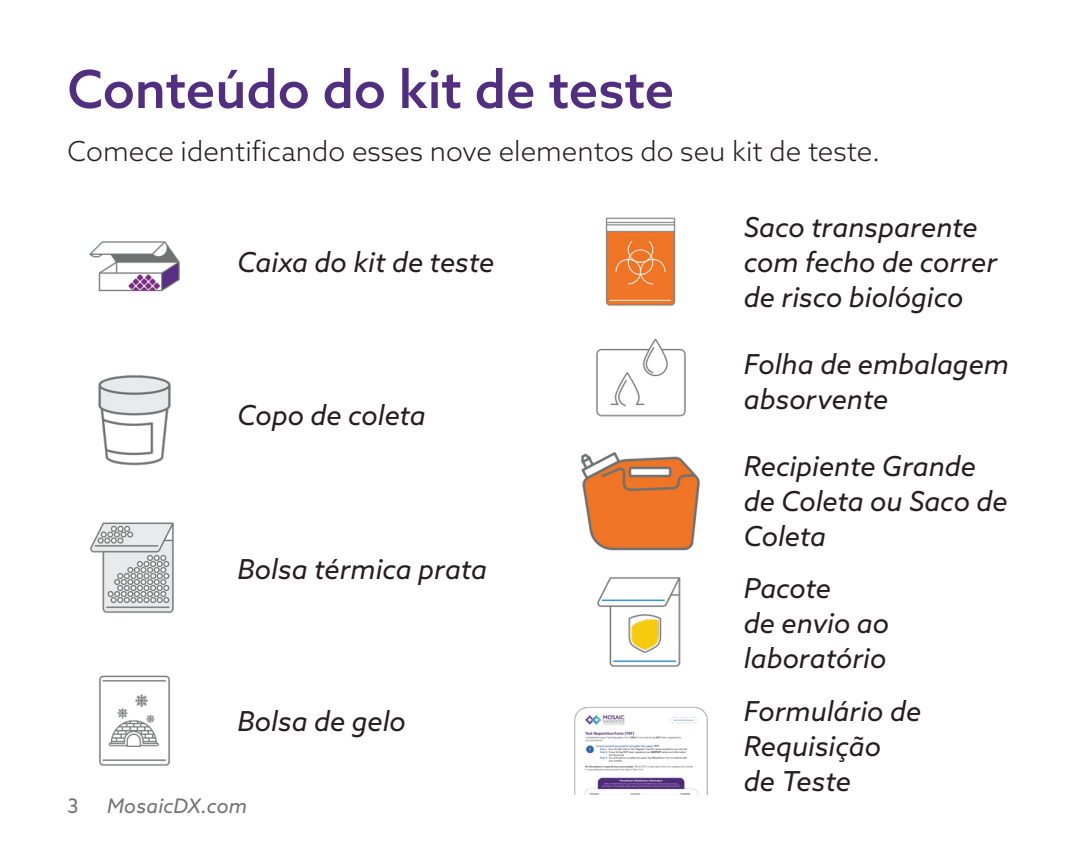
<style>
.page{position:relative;width:1080px;height:855px;background:#fff}
.page>*{position:absolute;margin:0;border:0;box-sizing:border-box;transform-origin:0 0}
.MDX_Paragraph_Style{font:500 52.5px "Azo Sans";letter-spacing:-.005em;color:#522e81}
.MDX_Symptom_Bullets{font:italic 27.5px/35px "Azo Sans";color:#231f20}
.MDX_Paragraph_Style-2{font:300 27.5px "Azo Sans";color:#231f20}
.t1{font:italic 20px "Azo Sans";letter-spacing:.01em;color:#717271}
.t2{font:20px "Azo Sans";color:#717271}
</style>
<div class="page">
<img style="left:89px;top:241px;width:91px;height:51px">
<img style="left:98px;top:375px;width:73px;height:91px">
<img style="left:90px;top:522px;width:84px;height:91px">
<img style="left:99px;top:675px;width:71px;height:91px">
<img style="left:605px;top:217px;width:71px;height:89px">
<img style="left:596px;top:338px;width:90px;height:79px">
<img style="left:574px;top:577px;width:134px;height:218px">
<img style="left:581px;top:452px;width:119px;height:99px">
<p class="MDX_Paragraph_Style" style="left:68px;top:55px;width:608px">Conteúdo do kit de teste</p>
<p class="MDX_Paragraph_Style-2" style="left:68px;top:133px;width:815px">Comece identificando esses nove elementos do seu kit de teste.</p>
<p class="MDX_Symptom_Bullets" style="left:238px;top:245px;width:258px">Caixa do kit de teste</p>
<p class="MDX_Symptom_Bullets" style="left:238px;top:398px;width:190px">Copo de coleta</p>
<p class="MDX_Symptom_Bullets" style="left:238px;top:551px;width:251px">Bolsa térmica prata</p>
<p class="MDX_Symptom_Bullets" style="left:238px;top:703px;width:170px">Bolsa de gelo</p>
<p class="t2" style="left:68px;top:793px;width:13px">3</p>
<p class="t1" style="left:107px;top:793px;width:142px">MosaicDX.com</p>
<p class="MDX_Symptom_Bullets" style="left:744px;top:210px;width:255px">Saco transparente com fecho de correr de risco biológico</p>
<p class="MDX_Symptom_Bullets" style="left:744px;top:347px;width:267px">Folha de embalagem absorvente</p>
<p class="MDX_Symptom_Bullets" style="left:744px;top:448px;width:265px">Recipiente Grande de Coleta ou Saco de<br>Coleta</p>
<p class="MDX_Symptom_Bullets" style="left:744px;top:570px;width:147px">Pacote<br>de envio ao laboratório</p>
<p class="MDX_Symptom_Bullets" style="left:744px;top:693px;width:179px">Formulário de<br>Requisição<br>de Teste</p>
</div>
